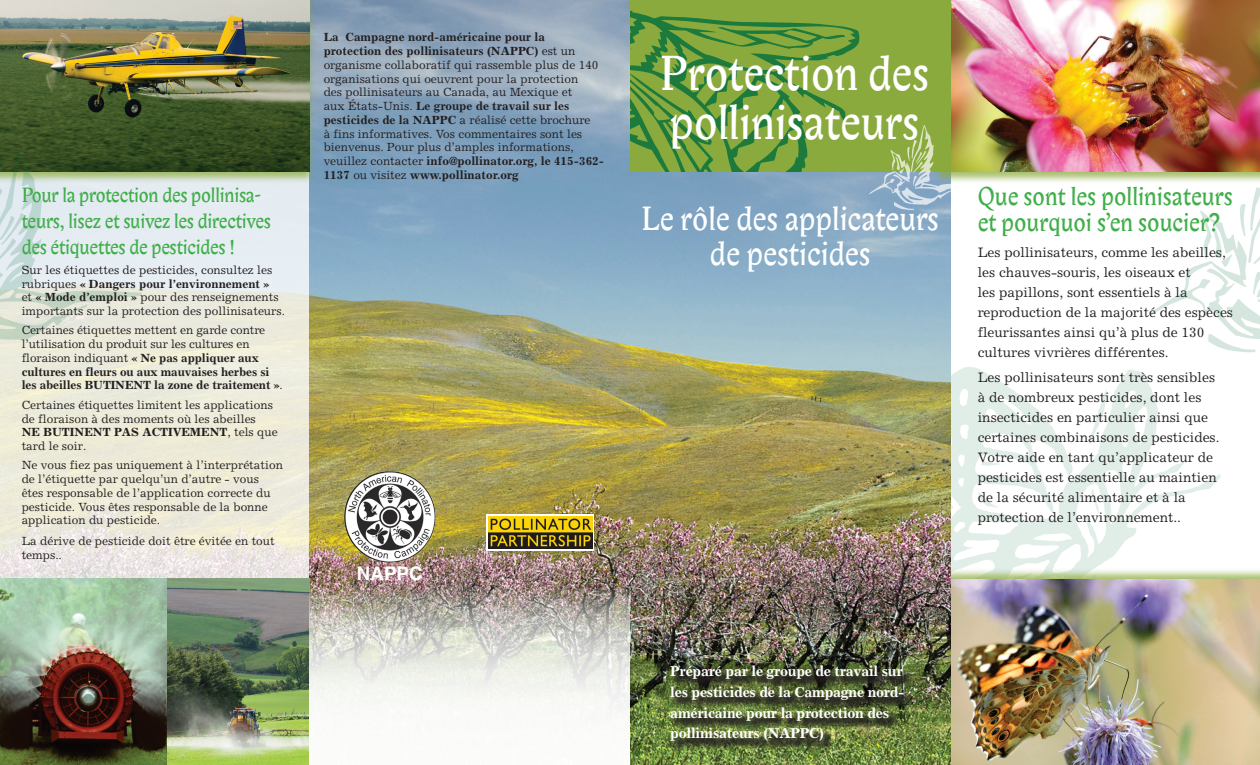
<style>
.page{position:relative;width:1260px;height:765px;background:#fff}
.page>*{position:absolute;margin:0;border:0;box-sizing:border-box;transform-origin:0 0}
.Bibloni_head{font:47.5px/48.8px "Biblon ITC";color:#fff}
.Bibloni_head-2{font:32.5px/35px "Biblon ITC";color:#fff;text-align:center}
.Bibloni_head-3{font:25px/26.2px "Biblon ITC";color:#40ae49}
.Bibloni_head-4{font:20px/26.2px "Biblon ITC";letter-spacing:-.01em;color:#40ae49}
.Bibloni_small_head{font:700 18.75px "Helvetica";color:#fff}
.Excelsior_body{font:700 14.38px/20.6px "Excelsior";letter-spacing:-.02em;color:#fff}
.Excelsior_body-2{font:13.75px/20px "Excelsior";color:#231f20}
.Excelsior_body-3{font:11.88px/13.8px "Excelsior";color:#231f20}
.Excelsior_body_no_sp{font:11.88px/13.8px "Excelsior";color:#231f20}
.s1{font-weight:700}
</style>
<div class="page">
<svg style="left:951px;top:367px;width:270px;height:200px"></svg>
<div style="left:935px;top:567px;width:325px;height:198px;background:#8baa3e;opacity:.75"></div>
<img style="left:951px;top:580px;width:309px;height:185px">
<img style="left:309px;top:0;width:642px;height:765px">
<svg style="left:0;top:184px;width:309px;height:394px;fill:#ecebdc"></svg>
<svg style="left:1150px;top:187px;width:110px;height:165px"></svg>
<div style="left:0;top:0;width:316px;height:184px;background:#8baa3e;opacity:.75"></div>
<img style="left:0;top:0;width:309px;height:171px">
<svg style="left:0;top:152px;width:142px;height:188px"></svg>
<div style="left:934px;top:0;width:326px;height:184px;background:#8baa3e;opacity:.75"></div>
<img style="left:951px;top:0;width:309px;height:171px">
<div style="left:670px;top:665px;width:245px;height:88px;background:#231f20;opacity:.82"></div>
<img style="left:344px;top:472px;width:64px;height:91px">
<div style="left:487px;top:515px;width:107px;height:36px;background:linear-gradient(to right,#fff,#fff)"></div>
<img style="left:488px;top:516px;width:104px;height:33px">
<img style="left:166px;top:578px;width:143px;height:187px">
<img style="left:0;top:578px;width:166px;height:187px">
<div style="left:630px;top:0;width:321px;height:171px;background:#8baa3e"></div>
<svg style="left:869px;top:125px;width:107px;height:85px"></svg>
<svg style="left:630px;top:10px;width:229px;height:161px"></svg>
<svg style="left:309px;top:586px;width:321px;height:179px"></svg>
<p class="Bibloni_head-4" style="left:22px;top:183px;width:251px">Pour la protection des pollinisa&shy;teurs, lisez et suivez les directives des étiquettes de pesticides !</p>
<p class="Excelsior_body-3" style="left:22px;top:263px;width:265px">Sur les étiquettes de pesticides, consultez les rubriques <span class="s1">« Dangers pour l’environnement »<br></span>et <span class="s1">« Mode d’emploi »</span> pour des renseignements importants sur la protection des pollinisateurs.</p>
<p class="Excelsior_body-3" style="left:22px;top:323px;width:263px">Certaines étiquettes mettent en garde contre l’utilisation du produit sur les cultures en floraison indiquant <span class="s1">« Ne pas appliquer aux cultures en fleurs ou aux mauvaises herbes si les abeilles BUTINENT la zone de traitement »</span>.</p>
<p class="Excelsior_body-3" style="left:22px;top:398px;width:257px">Certaines étiquettes limitent les applications de floraison à des moments où les abeilles<br><span class="s1">NE BUTINENT PAS ACTIVEMENT</span>, tels que tard le soir.</p>
<p class="Excelsior_body-3" style="left:22px;top:458px;width:263px">Ne vous fiez pas uniquement à l’interprétation de l’étiquette par quelqu’un d’autre - vous êtes responsable de l’application correcte du pesticide. Vous êtes responsable de la bonne application du pesticide.</p>
<p class="Excelsior_body-3" style="left:22px;top:534px;width:255px">La dérive de pesticide doit être évitée en tout temps..</p>
<p class="Excelsior_body_no_sp" style="left:324px;top:30px;width:282px"><span class="s1">La Campagne nord-américaine pour la protection des pollinisateurs (NAPPC)</span> est un organisme collaboratif qui rassemble plus de 140 organisations qui oeuvrent pour la protection<br>des pollinisateurs au Canada, au Mexique et<br>aux États-Unis. <span class="s1">Le groupe de travail sur les pesticides de la NAPPC</span> a réalisé cette brochure<br>à fins informatives. Vos commentaires sont les bienvenus. Pour plus d’amples informations, veuillez contacter <span class="s1">info@pollinator.org, le 415-362- 1137</span> ou visitez <span class="s1">www.pollinator.org</span></p>
<p class="Bibloni_head" style="left:660px;top:52px;width:271px">Protection des pollinisateurs</p>
<p class="Bibloni_head-2" style="left:641px;top:203px;width:299px">Le rôle des applicateurs de pesticides</p>
<p class="Bibloni_small_head" style="left:357px;top:562px;width:67px">NAPPC</p>
<p class="Excelsior_body" style="left:670px;top:661px;width:236px">Préparé par le groupe de travail sur les pesticides de la Campagne nord&shy;américaine pour la protection des pollinisateurs (NAPPC)</p>
<p class="Bibloni_head-3" style="left:978px;top:185px;width:257px">Que sont les pollinisateurs et pourquoi s’en soucier?</p>
<p class="Excelsior_body-2" style="left:978px;top:242px;width:257px">Les pollinisateurs, comme les abeilles, les chauves-souris, les oiseaux et<br>les papillons, sont essentiels à la reproduction de la majorité des espèces fleurissantes ainsi qu’à plus de 130 cultures vivrières différentes.</p>
<p class="Excelsior_body-2" style="left:978px;top:368px;width:243px">Les pollinisateurs sont très sensibles à de nombreux pesticides, dont les insecticides en particulier ainsi que certaines combinaisons de pesticides.<br>Votre aide en tant qu’applicateur de pesticides est essentielle au maintien de la sécurité alimentaire et à la protection de l’environnement..</p>
</div>
